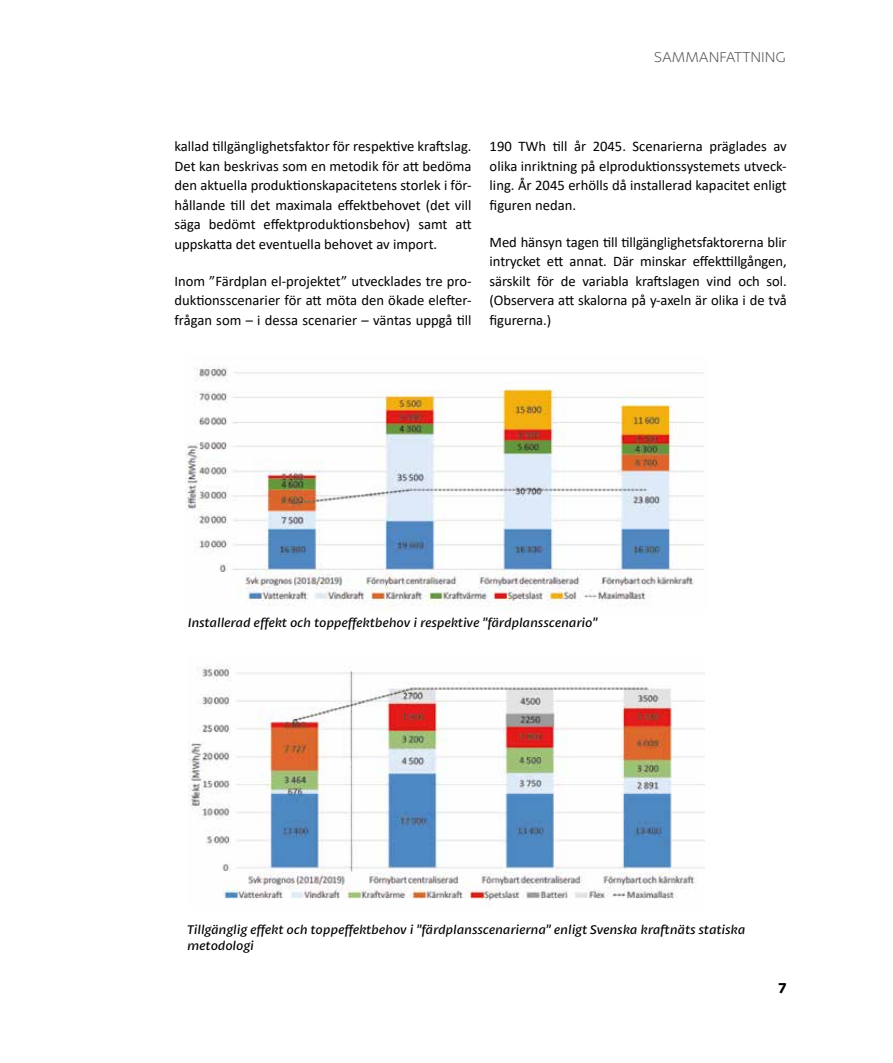
<style>
.page{position:relative;width:893px;height:1063px;background:#fff}
.page>*{position:absolute;margin:0;border:0;box-sizing:border-box;transform-origin:0 0}
.t1{font:300 15px "Petala Pro";color:#565657}
.t2{font:600 15px "Petala Pro";color:#000}
.t3{font:14.7px/19.5px "Calibri";color:#000;text-align:justify}
.t4{font:italic 13.2px/15.8px "Petala Pro";color:#000}
</style>
<div class="page">
<img style="left:188px;top:664px;width:516px;height:237px">
<img style="left:185px;top:365px;width:519px;height:242px">
<p class="t1" style="left:654px;top:49px;width:133px">SAMMANFATTNING</p>
<p class="t3" style="left:174px;top:136px;width:299px">kallad tillgänglighetsfaktor för respektive kraftslag.<br>Det kan beskrivas som en metodik för att bedöma den aktuella produktionskapacitetens storlek i för&shy;hållande till det maximala effektbehovet (det vill säga bedömt effektproduktionsbehov) samt att uppskatta det eventuella behovet av import.</p>
<p class="t3" style="left:174px;top:271px;width:299px">Inom ”Färdplan el-projektet” utvecklades tre pro&shy;duktionsscenarier för att möta den ökade elefter&shy;frågan som – i dessa scenarier – väntas uppgå till</p>
<p class="t3" style="left:490px;top:136px;width:299px">190 TWh till år 2045. Scenarierna präglades av olika inriktning på elproduktionssystemets utveck&shy;ling. År 2045 erhölls då installerad kapacitet enligt figuren nedan.</p>
<p class="t3" style="left:490px;top:232px;width:299px">Med hänsyn tagen till tillgänglighetsfaktorerna blir intrycket ett annat. Där minskar effekttillgången, särskilt för de variabla kraftslagen vind och sol. (Observera att skalorna på y-axeln är olika i de två figurerna.)</p>
<p class="t4" style="left:188px;top:615px;width:411px">Installerad effekt och toppeffektbehov i respektive ”färdplansscenario”</p>
<p class="t4" style="left:187px;top:922px;width:560px">Tillgänglig effekt och toppeffektbehov i ”färdplansscenarierna” enligt Svenska kraftnäts statiska metodologi</p>
<p class="t2" style="left:778px;top:979px;width:10px">7</p>
</div>
